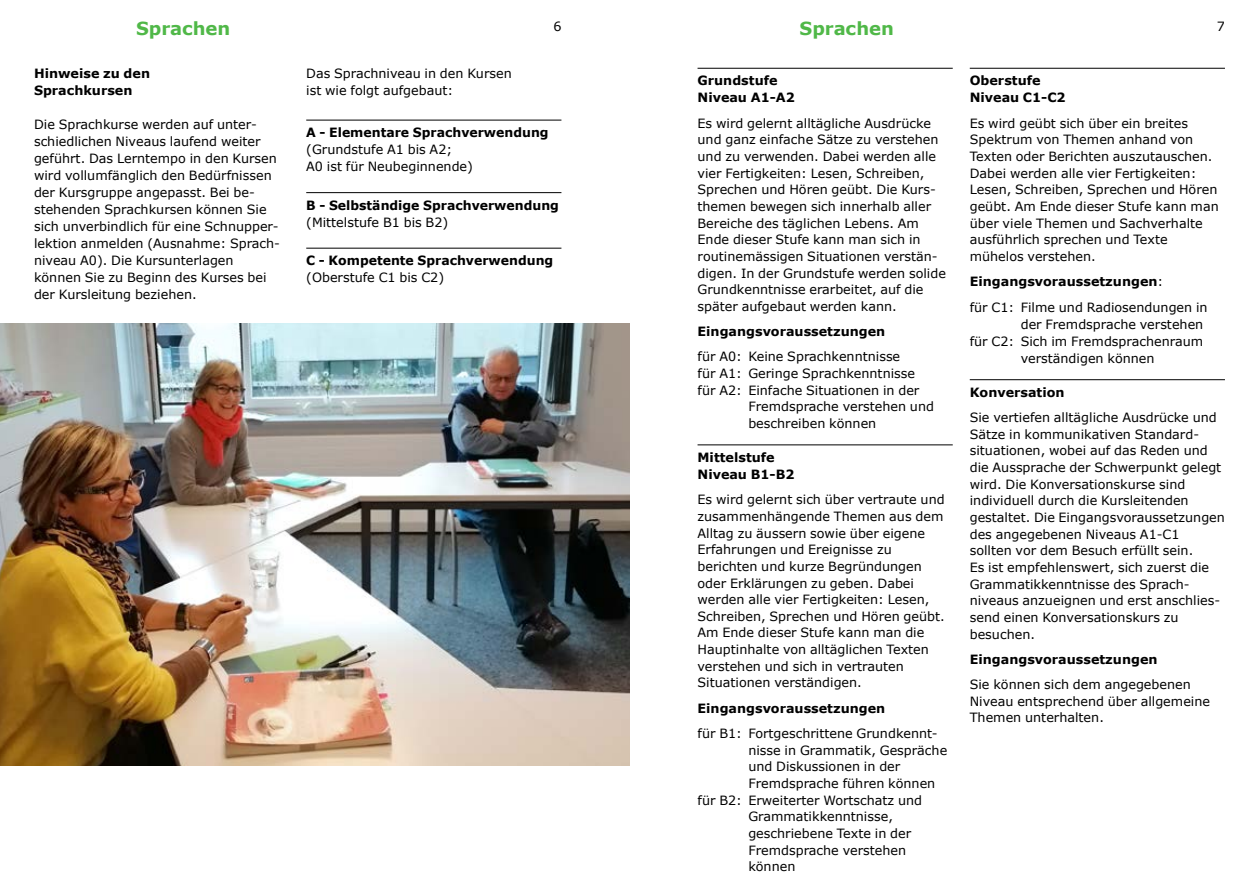
<style>
.page{position:relative;width:1259px;height:893px;background:#fff}
.page>*{position:absolute;margin:0;border:0;box-sizing:border-box;transform-origin:0 0}
.t1{font:700 18px "Verdana";letter-spacing:-.005em;color:#50b848}
.t2{font:12.75px/16.6px "Verdana";color:#000}
.t3{font:700 12.75px/17px "Verdana";color:#000}
.s1{font-weight:700}
</style>
<div class="page">
<hr style="left:306px;top:120px;width:255px;height:1px;background:#000">
<hr style="left:306px;top:192px;width:255px;height:1px;background:#000">
<hr style="left:306px;top:248px;width:255px;height:1px;background:#000">
<hr style="left:697px;top:68px;width:255px;height:1px;background:#000">
<hr style="left:697px;top:445px;width:255px;height:1px;background:#000">
<hr style="left:969px;top:68px;width:256px;height:1px;background:#000">
<hr style="left:969px;top:379px;width:256px;height:1px;background:#000">
<img style="left:0;top:323px;width:629px;height:442px">
<h1 class="t1" style="left:136px;top:17px;width:96px">Sprachen</h1>
<p class="t2" style="left:553px;top:18px;width:10px">6</p>
<h1 class="t1" style="left:799px;top:17px;width:96px">Sprachen</h1>
<p class="t2" style="left:1216px;top:18px;width:10px">7</p>
<p class="t3" style="left:34px;top:65px;width:118px">Hinweise zu den<br>Sprachkursen</p>
<p class="t2" style="left:34px;top:116px;width:248px">Die Sprachkurse werden auf unter&shy;schiedlichen Niveaus laufend weiter geführt. Das Lerntempo in den Kursen wird vollumfänglich den Bedürfnissen der Kursgruppe angepasst. Bei be&shy;stehenden Sprachkursen können Sie sich unverbindlich für eine Schnupper&shy;lektion anmelden (Ausnahme: Sprach&shy;niveau A0). Die Kursunterlagen können Sie zu Beginn des Kurses bei der Kursleitung beziehen.</p>
<p class="t2" style="left:306px;top:65px;width:207px">Das Sprachniveau in den Kursen ist wie folgt aufgebaut:</p>
<p class="t3" style="left:306px;top:124px;width:244px">A - Elementare Sprachverwendung</p>
<p class="t2" style="left:306px;top:141px;width:168px">(Grundstufe A1 bis A2;<br>A0 ist für Neubeginnende)</p>
<p class="t3" style="left:306px;top:197px;width:254px">B - Selbständige Sprachverwendung</p>
<p class="t2" style="left:306px;top:214px;width:143px">(Mittelstufe B1 bis B2)</p>
<p class="t3" style="left:306px;top:252px;width:249px">C - Kompetente Sprachverwendung</p>
<p class="t2" style="left:306px;top:270px;width:139px">(Oberstufe C1 bis C2)</p>
<p class="t3" style="left:697px;top:72px;width:99px">Grundstufe<br>Niveau A1-A2</p>
<p class="t2" style="left:697px;top:115px;width:250px">Es wird gelernt alltägliche Ausdrücke und ganz einfache Sätze zu verstehen und zu verwenden. Dabei werden alle vier Fertigkeiten: Lesen, Schreiben, Sprechen und Hören geübt. Die Kurs&shy;themen bewegen sich innerhalb aller Bereiche des täglichen Lebens. Am Ende dieser Stufe kann man sich in routinemässigen Situationen verstän&shy;digen. In der Grundstufe werden solide Grundkenntnisse erarbeitet, auf die später aufgebaut werden kann.</p>
<p class="t3" style="left:697px;top:323px;width:189px">Eingangsvoraussetzungen</p>
<p class="t2" style="left:697px;top:349px;width:204px">für A0: Keine Sprachkenntnisse</p>
<p class="t2" style="left:697px;top:365px;width:219px">für A1: Geringe Sprachkenntnisse</p>
<p class="t2" style="left:697px;top:382px;width:223px">für A2: Einfache Situationen in der</p>
<p class="t2" style="left:748px;top:399px;width:187px">Fremdsprache verstehen und</p>
<p class="t2" style="left:748px;top:415px;width:129px">beschreiben können</p>
<p class="t3" style="left:697px;top:449px;width:98px">Mittelstufe<br>Niveau B1-B2</p>
<p class="t2" style="left:697px;top:491px;width:249px">Es wird gelernt sich über vertraute und zusammenhängende Themen aus dem Alltag zu äussern sowie über eigene Erfahrungen und Ereignisse zu berichten und kurze Begründungen oder Erklärungen zu geben. Dabei werden alle vier Fertigkeiten: Lesen, Schreiben, Sprechen und Hören geübt.<br>Am Ende dieser Stufe kann man die Hauptinhalte von alltäglichen Texten verstehen und sich in vertrauten Situationen verständigen.</p>
<p class="t3" style="left:697px;top:700px;width:189px">Eingangsvoraussetzungen</p>
<p class="t2" style="left:697px;top:725px;width:242px">für B1: Fortgeschrittene Grundkennt-</p>
<p class="t2" style="left:748px;top:742px;width:200px">nisse in Grammatik, Gespräche</p>
<p class="t2" style="left:748px;top:759px;width:153px">und Diskussionen in der</p>
<p class="t2" style="left:748px;top:775px;width:188px">Fremdsprache führen können</p>
<p class="t2" style="left:697px;top:792px;width:226px">für B2: Erweiterter Wortschatz und</p>
<p class="t2" style="left:748px;top:809px;width:146px">Grammatikkenntnisse,</p>
<p class="t2" style="left:748px;top:825px;width:164px">geschriebene Texte in der</p>
<p class="t2" style="left:748px;top:842px;width:159px">Fremdsprache verstehen</p>
<p class="t2" style="left:748px;top:859px;width:49px">können</p>
<p class="t3" style="left:969px;top:72px;width:97px">Oberstufe<br>Niveau C1-C2</p>
<p class="t2" style="left:969px;top:115px;width:250px">Es wird geübt sich über ein breites Spektrum von Themen anhand von Texten oder Berichten auszutauschen.<br>Dabei werden alle vier Fertigkeiten:<br>Lesen, Schreiben, Sprechen und Hören geübt. Am Ende dieser Stufe kann man über viele Themen und Sachverhalte ausführlich sprechen und Texte mühelos verstehen.</p>
<p class="t2" style="left:969px;top:269px;width:239px;line-height:25.5px"><span class="s1">Eingangsvoraussetzungen</span>:<br>für C1: Filme und Radiosendungen in</p>
<p class="t2" style="left:1020px;top:316px;width:184px">der Fremdsprache verstehen</p>
<p class="t2" style="left:969px;top:333px;width:235px">für C2: Sich im Fremdsprachenraum</p>
<p class="t2" style="left:1020px;top:350px;width:135px">verständigen können</p>
<p class="t3" style="left:969px;top:384px;width:96px">Konversation</p>
<p class="t2" style="left:969px;top:409px;width:257px">Sie vertiefen alltägliche Ausdrücke und Sätze in kommunikativen Standard&shy;situationen, wobei auf das Reden und die Aussprache der Schwerpunkt gelegt wird. Die Konversationskurse sind individuell durch die Kursleitenden gestaltet. Die Eingangsvoraussetzungen des angegebenen Niveaus A1-C1<br>sollten vor dem Besuch erfüllt sein.<br>Es ist empfehlenswert, sich zuerst die Grammatikkenntnisse des Sprach&shy;niveaus anzueignen und erst anschlies&shy;send einen Konversationskurs zu besuchen.</p>
<p class="t3" style="left:969px;top:651px;width:189px">Eingangsvoraussetzungen</p>
<p class="t2" style="left:969px;top:676px;width:242px">Sie können sich dem angegebenen<br>Niveau entsprechend über allgemeine<br>Themen unterhalten.</p>
</div>
